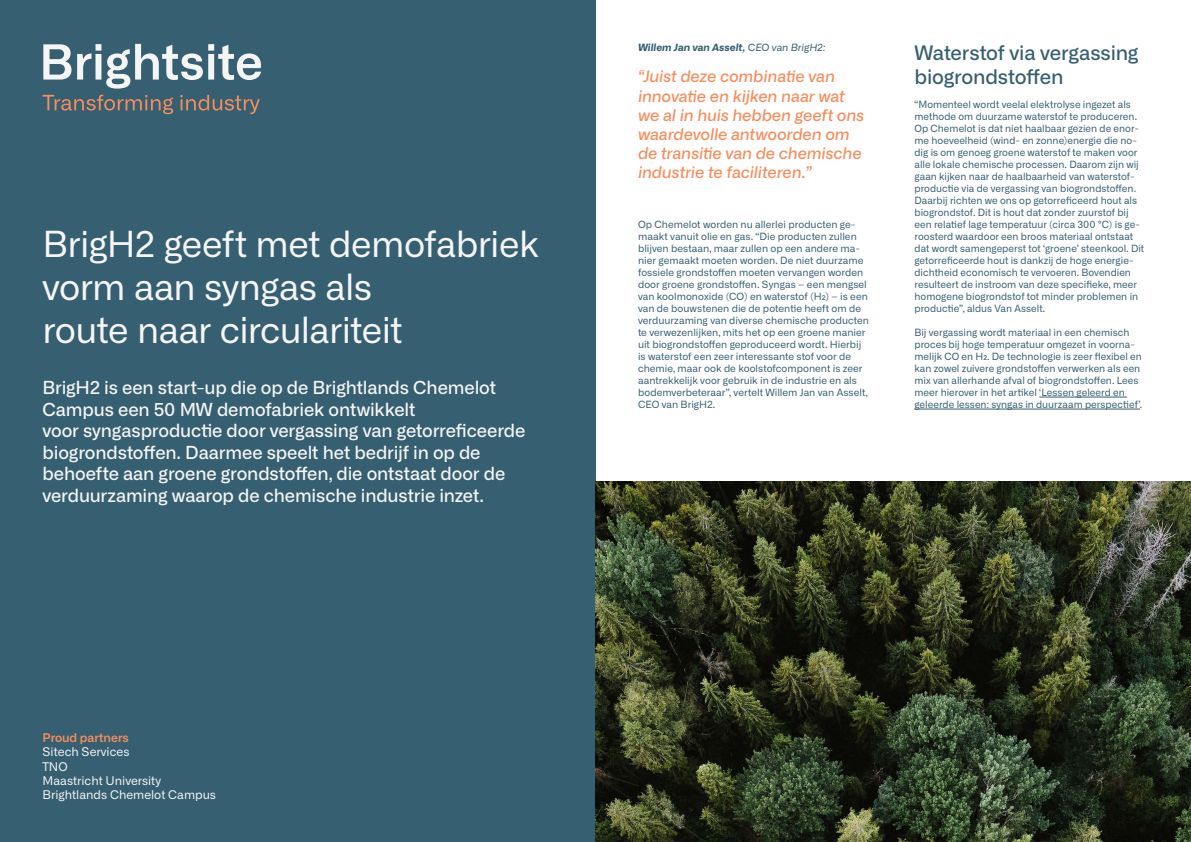
<style>
.page{position:relative;width:1191px;height:842px;background:#fff}
.page>*{position:absolute;margin:0;border:0;box-sizing:border-box;transform-origin:0 0}
.t1{font:36px/43.2px "Alliance No.1";letter-spacing:-.015em;color:#f5f5f5}
.t2{font:500 20px/24px "Alliance No.1";letter-spacing:-.01em;color:#365f71}
.t3{font:500 18px/21.6px "Alliance No.1";letter-spacing:-.01em;color:#f5f5f5}
.t4{font:italic 500 16px/19.2px "Alliance No.1";letter-spacing:-.01em;color:#f78c5c}
.t5{font:12px/14.4px "Alliance No.1";color:#f5f5f5}
.t6{font:600 12px "Alliance No.1";color:#f78c5c}
.t7{font:10px/12px "Alliance No.1";color:#365f71}
.t8{font:italic 700 10px "Alliance No.1";letter-spacing:.005em;color:#365f71}
.s1{font-weight:400}
</style>
<div class="page">
<div style="left:0;top:0;width:595px;height:842px;background:#365f71"></div>
<svg style="left:43px;top:44px;width:218px;height:45px"></svg>
<svg style="left:43px;top:95px;width:130px;height:19px"></svg>
<svg style="left:181px;top:95px;width:79px;height:19px"></svg>
<img style="left:595px;top:482px;width:596px;height:360px">
<hr style="left:1039px;top:397px;width:88px;height:1px;background:#365f71">
<hr style="left:914px;top:409px;width:226px;height:1px;background:#365f71">
<h1 class="t1" style="left:43px;top:222px;width:498px">BrigH2 geeft met demofabriek vorm aan syngas als<br>route naar circulariteit</h1>
<p class="t3" style="left:43px;top:377px;width:484px">BrigH2 is een start-up die op de Brightlands Chemelot Campus een 50 MW demofabriek ontwikkelt<br>voor syngasproductie door vergassing van getorreficeerde biogrondstoffen. Daarmee speelt het bedrijf in op de behoefte aan groene grondstoffen, die ontstaat door de verduurzaming waarop de chemische industrie inzet.</p>
<p class="t6" style="left:43px;top:730px;width:88px">Proud partners</p>
<p class="t5" style="left:43px;top:745px;width:175px">Sitech Services<br>TNO<br>Maastricht University<br>Brightlands Chemelot Campus</p>
<p class="t8" style="left:638px;top:41px;width:189px">Willem Jan van Asselt, <span class="s1">CEO van BrigH2:</span></p>
<h3 class="t4" style="left:638px;top:67px;width:228px">“Juist deze combinatie van innovatie en kijken naar wat we al in huis hebben geeft ons waardevolle antwoorden om de transitie van de chemische industrie te faciliteren.”</h3>
<p class="t7" style="left:638px;top:218px;width:233px">Op Chemelot worden nu allerlei producten ge&shy;maakt vanuit olie en gas. “Die producten zullen blijven bestaan, maar zullen op een andere ma&shy;nier gemaakt moeten worden. De niet duurzame fossiele grondstoffen moeten vervangen worden door groene grondstoffen. Syngas – een mengsel van koolmonoxide (CO) en waterstof (H2) – is een van de bouwstenen die de potentie heeft om de verduurzaming van diverse chemische producten te verwezenlijken, mits het op een groene manier uit biogrondstoffen geproduceerd wordt. Hierbij is waterstof een zeer interessante stof voor de chemie, maar ook de koolstofcomponent is zeer aantrekkelijk voor gebruik in de industrie en als bodemverbeteraar”, vertelt Willem Jan van Asselt, CEO van BrigH2.</p>
<h2 class="t2" style="left:914px;top:41px;width:226px">Waterstof via vergassing biogrondstoffen</h2>
<p class="t7" style="left:914px;top:98px;width:231px">“Momenteel wordt veelal elektrolyse ingezet als methode om duurzame waterstof te produceren.<br>Op Chemelot is dat niet haalbaar gezien de enor&shy;me hoeveelheid (wind- en zonne)energie die no&shy;dig is om genoeg groene waterstof te maken voor alle lokale chemische processen. Daarom zijn wij gaan kijken naar de haalbaarheid van waterstof&shy;productie via de vergassing van biogrondstoffen.<br>Daarbij richten we ons op getorreficeerd hout als biogrondstof. Dit is hout dat zonder zuurstof bij een relatief lage temperatuur (circa 300 °C) is ge&shy;roosterd waardoor een broos materiaal ontstaat dat wordt samengeperst tot ‘groene’ steenkool. Dit getorreficeerde hout is dankzij de hoge energie&shy;dichtheid economisch te vervoeren. Bovendien resulteert de instroom van deze specifieke, meer homogene biogrondstof tot minder problemen in productie”, aldus Van Asselt.</p>
<p class="t7" style="left:914px;top:326px;width:229px">Bij vergassing wordt materiaal in een chemisch proces bij hoge temperatuur omgezet in voorna&shy;melijk CO en H2. De technologie is zeer flexibel en kan zowel zuivere grondstoffen verwerken als een mix van allerhande afval of biogrondstoffen. Lees meer hierover in het artikel ‘Lessen geleerd en geleerde lessen: syngas in duurzaam perspectief’.</p>
</div>
